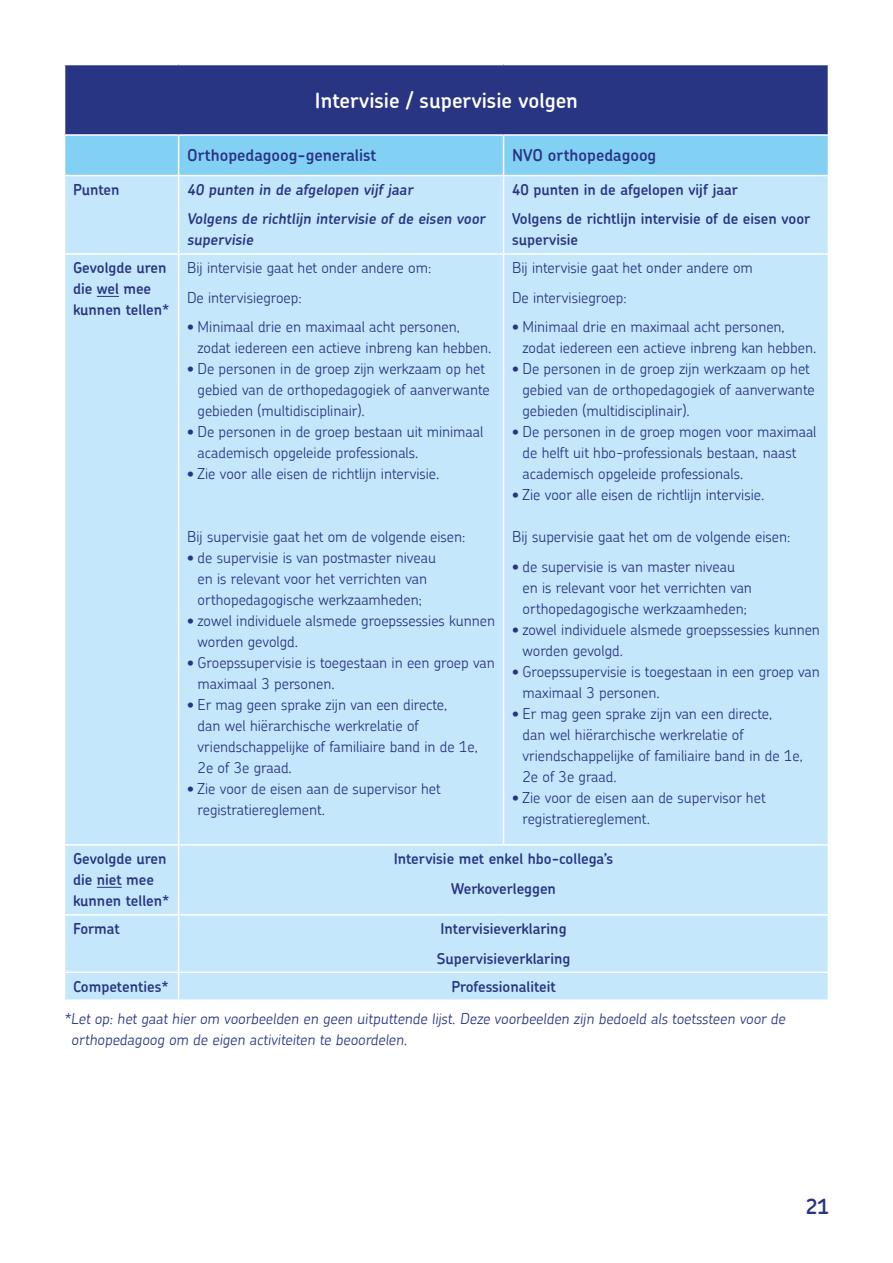
<style>
.page{position:relative;width:893px;height:1263px;background:#fff}
.page>*{position:absolute;margin:0;border:0;box-sizing:border-box;transform-origin:0 0}
.Kop_3{font:600 21px "Chevin";color:#fff}
.t1{font:600 21px "Chevin";color:#283583}
.Kop_4{font:600 16.5px "Chevin";color:#283583}
.Body{font:300 15px/21px "Chevin";color:#283583}
.Body-2{font:600 15px/21px "Chevin";color:#283583}
.Opsomming{font:300 15px "Chevin";color:#283583}
</style>
<div class="page">
<div style="left:65px;top:65px;width:763px;height:70px;background:#283583"></div>
<div style="left:65px;top:136px;width:763px;height:39px;background:#83d0f5"></div>
<div style="left:65px;top:176px;width:763px;height:823px;background:#c4e7fb"></div>
<hr style="left:64px;top:134px;width:115px;height:2px;background:#fff">
<hr style="left:179px;top:134px;width:324px;height:2px;background:#fff">
<hr style="left:503px;top:134px;width:326px;height:2px;background:#fff">
<hr style="left:178px;top:136px;width:1px;height:39px;background:#fff">
<hr style="left:503px;top:136px;width:1px;height:39px;background:#fff">
<hr style="left:64px;top:253px;width:115px;height:2px;background:#fff">
<hr style="left:64px;top:844px;width:115px;height:2px;background:#fff">
<hr style="left:64px;top:914px;width:115px;height:1px;background:#fff">
<hr style="left:64px;top:971px;width:115px;height:2px;background:#fff">
<hr style="left:178px;top:176px;width:1px;height:77px;background:#fff">
<hr style="left:178px;top:255px;width:1px;height:589px;background:#fff">
<hr style="left:503px;top:176px;width:1px;height:77px;background:#fff">
<hr style="left:503px;top:255px;width:1px;height:589px;background:#fff">
<hr style="left:179px;top:253px;width:324px;height:2px;background:#fff">
<hr style="left:179px;top:844px;width:324px;height:2px;background:#fff">
<hr style="left:178px;top:846px;width:1px;height:68px;background:#fff">
<hr style="left:179px;top:914px;width:324px;height:1px;background:#fff">
<hr style="left:178px;top:915px;width:1px;height:56px;background:#fff">
<hr style="left:503px;top:914px;width:326px;height:1px;background:#fff">
<hr style="left:179px;top:971px;width:324px;height:2px;background:#fff">
<svg style="left:178px;top:973px;width:1px;height:26px"></svg>
<hr style="left:503px;top:971px;width:326px;height:2px;background:#fff">
<hr style="left:503px;top:253px;width:326px;height:2px;background:#fff">
<hr style="left:503px;top:844px;width:326px;height:2px;background:#fff">
<svg style="left:97px;top:296px;width:22px;height:1px"></svg>
<svg style="left:97px;top:887px;width:25px;height:1px"></svg>
<p class="Kop_3" style="left:315px;top:87px;width:265px">Intervisie / supervisie volgen</p>
<p class="Kop_4" style="left:187px;top:145px;width:191px">Orthopedagoog-generalist</p>
<p class="Kop_4" style="left:512px;top:145px;width:146px">NVO orthopedagoog</p>
<p class="Body-2" style="left:73px;top:179px;width:48px">Punten</p>
<p class="Body-2" style="left:187px;top:179px;width:230px">40 punten in de afgelopen vijf jaar</p>
<p class="Body-2" style="left:187px;top:208px;width:302px">Volgens de richtlijn intervisie of de eisen voor supervisie</p>
<p class="Body-2" style="left:73px;top:257px;width:98px">Gevolgde uren die wel mee kunnen tellen*</p>
<p class="Body" style="left:187px;top:257px;width:246px">Bij intervisie gaat het onder andere om:</p>
<p class="Body" style="left:187px;top:287px;width:116px">De intervisiegroep:</p>
<p class="Body" style="left:198px;top:316px;width:295px;text-indent:-10px">• Minimaal drie en maximaal acht personen, zodat iedereen een actieve inbreng kan hebben.</p>
<p class="Body" style="left:198px;top:358px;width:294px;text-indent:-10px">• De personen in de groep zijn werkzaam op het gebied van de orthopedagogiek of aanverwante gebieden (multidisciplinair).</p>
<p class="Body" style="left:198px;top:421px;width:287px;text-indent:-10px">• De personen in de groep bestaan uit minimaal academisch opgeleide professionals.</p>
<p class="Body" style="left:187px;top:463px;width:254px">• Zie voor alle eisen de richtlijn intervisie.</p>
<p class="Opsomming" style="left:187px;top:527px;width:280px">Bij supervisie gaat het om de volgende eisen:</p>
<p class="Body" style="left:187px;top:547px;width:250px;text-align:center">• de supervisie is van postmaster niveau en is relevant voor het verrichten van orthopedagogische werkzaamheden;</p>
<p class="Body" style="left:198px;top:610px;width:299px;text-indent:-10px">• zowel individuele alsmede groepssessies kunnen worden gevolgd.</p>
<p class="Body" style="left:198px;top:652px;width:299px;text-indent:-10px">• Groepssupervisie is toegestaan in een groep van maximaal 3 personen.</p>
<p class="Body" style="left:198px;top:694px;width:282px;text-indent:-10px">• Er mag geen sprake zijn van een directe,<br>dan wel hiërarchische werkrelatie of vriendschappelijke of familiaire band in de 1e, 2e of 3e graad.</p>
<p class="Body" style="left:198px;top:778px;width:245px;text-indent:-10px">• Zie voor de eisen aan de supervisor het registratiereglement.</p>
<p class="Body-2" style="left:512px;top:179px;width:228px">40 punten in de afgelopen vijf jaar</p>
<p class="Body-2" style="left:512px;top:208px;width:300px">Volgens de richtlijn intervisie of de eisen voor supervisie</p>
<p class="Body" style="left:512px;top:257px;width:242px">Bij intervisie gaat het onder andere om</p>
<p class="Body" style="left:512px;top:287px;width:116px">De intervisiegroep:</p>
<p class="Body" style="left:522px;top:316px;width:295px;text-indent:-10px">• Minimaal drie en maximaal acht personen, zodat iedereen een actieve inbreng kan hebben.</p>
<p class="Body" style="left:522px;top:358px;width:294px;text-indent:-10px">• De personen in de groep zijn werkzaam op het gebied van de orthopedagogiek of aanverwante gebieden (multidisciplinair).</p>
<p class="Body" style="left:522px;top:421px;width:296px;text-indent:-10px">• De personen in de groep mogen voor maximaal de helft uit hbo-professionals bestaan, naast academisch opgeleide professionals.</p>
<p class="Body" style="left:512px;top:484px;width:254px">• Zie voor alle eisen de richtlijn intervisie.</p>
<p class="Body" style="left:512px;top:526px;width:280px">Bij supervisie gaat het om de volgende eisen:</p>
<p class="Body" style="left:522px;top:556px;width:231px;text-indent:-10px">• de supervisie is van master niveau en is relevant voor het verrichten van orthopedagogische werkzaamheden;</p>
<p class="Body" style="left:522px;top:619px;width:299px;text-indent:-10px">• zowel individuele alsmede groepssessies kunnen worden gevolgd.</p>
<p class="Body" style="left:522px;top:661px;width:299px;text-indent:-10px">• Groepssupervisie is toegestaan in een groep van maximaal 3 personen.</p>
<p class="Body" style="left:522px;top:703px;width:282px;text-indent:-10px">• Er mag geen sprake zijn van een directe,<br>dan wel hiërarchische werkrelatie of vriendschappelijke of familiaire band in de 1e, 2e of 3e graad.</p>
<p class="Body" style="left:522px;top:787px;width:245px;text-indent:-10px">• Zie voor de eisen aan de supervisor het registratiereglement.</p>
<p class="Body-2" style="left:73px;top:848px;width:98px">Gevolgde uren die niet mee kunnen tellen*</p>
<p class="Body-2" style="left:394px;top:848px;width:221px">Intervisie met enkel hbo-collega’s</p>
<p class="Body-2" style="left:451px;top:878px;width:106px">Werkoverleggen</p>
<p class="Body-2" style="left:73px;top:918px;width:48px">Format</p>
<p class="Body-2" style="left:440px;top:918px;width:128px">Intervisieverklaring</p>
<p class="Body-2" style="left:437px;top:947px;width:135px">Supervisieverklaring</p>
<p class="Body-2" style="left:73px;top:975px;width:97px">Competenties*</p>
<p class="Body-2" style="left:451px;top:975px;width:106px">Professionaliteit</p>
<p class="Body" style="left:71px;top:1008px;width:718px;text-indent:-8px">*Let op: het gaat hier om voorbeelden en geen uitputtende lijst. Deze voorbeelden zijn bedoeld als toetssteen voor de orthopedagoog om de eigen activiteiten te beoordelen.</p>
<h1 class="t1" style="left:806px;top:1193px;width:25px">21</h1>
</div>
